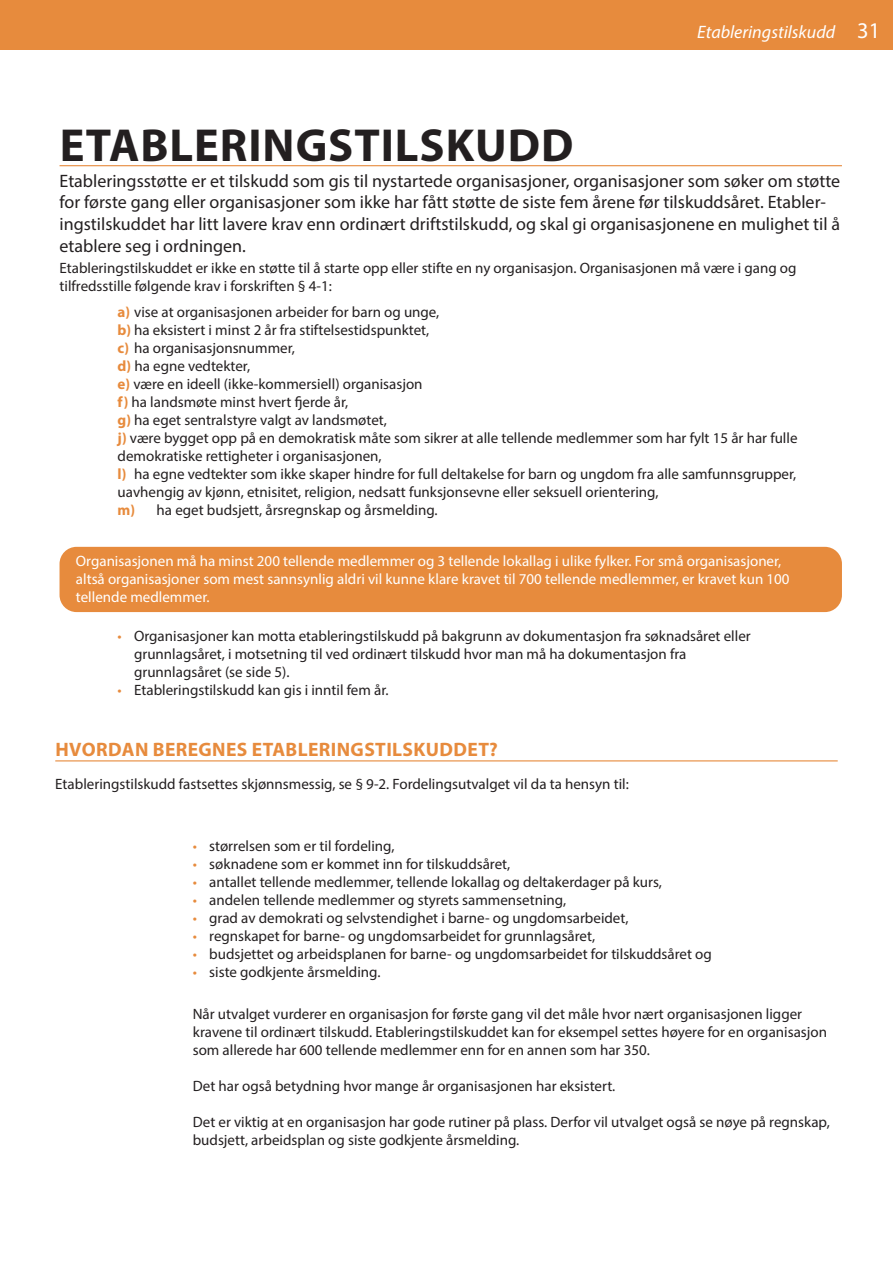
<style>
.page{position:relative;width:893px;height:1263px;background:#fff}
.page>*{position:absolute;margin:0;border:0;box-sizing:border-box;transform-origin:0 0}
.Tittel{font:700 46.5px "Myriad Pro";letter-spacing:.02em;color:#231f20}
.t1{font:22.5px "Myriad Pro";color:#fff}
.Tittel-2{font:700 19.5px "Myriad Pro";letter-spacing:.02em;color:#e78b3d}
.Ingress{font:18px/21.6px "Myriad Pro";color:#231f20}
.t2{font:italic 18px "Myriad Pro";color:#fff}
.Faktatekst{font:15px/18px "Myriad Pro";color:#231f20}
.Faktatekst-2{font:15px/18px "Myriad Pro";color:#fff}
.s1{font-weight:700;color:#e78b3d}
.s2{color:#e78b3d}
</style>
<div class="page">
<div style="left:60px;top:547px;width:782px;height:65px;background:#e78b3d;border-radius:17px"></div>
<div style="left:0;top:0;width:893px;height:49px;background:#e78b3d"></div>
<hr style="left:55px;top:760px;width:783px;height:1px;background:#e78b3d">
<hr style="left:60px;top:165px;width:782px;height:1px;background:#e78b3d">
<p class="t2" style="left:697px;top:21px;width:139px">Etableringstilskudd</p>
<p class="t1" style="left:857px;top:17px;width:25px">31</p>
<p class="Tittel" style="left:60px;top:115px;width:515px">ETABLERINGSTILSKUDD</p>
<p class="Ingress" style="left:60px;top:170px;width:782px">Etableringsstøtte er et tilskudd som gis til nystartede organisasjoner, organisasjoner som søker om støtte for første gang eller organisasjoner som ikke har fått støtte de siste fem årene før tilskuddsåret. Etabler&shy;ingstilskuddet har litt lavere krav enn ordinært driftstilskudd, og skal gi organisasjonene en mulighet til å etablere seg i ordningen.</p>
<p class="Faktatekst" style="left:60px;top:259px;width:738px">Etableringstilskuddet er ikke en støtte til å starte opp eller stifte en ny organisasjon. Organisasjonen må være i gang og tilfredsstille følgende krav i forskriften § 4-1:</p>
<p class="Faktatekst" style="left:118px;top:303px;width:323px"><span class="s1">a)</span> vise at organisasjonen arbeider for barn og unge,</p>
<p class="Faktatekst" style="left:118px;top:321px;width:313px"><span class="s1">b)</span> ha eksistert i minst 2 år fra stiftelsestidspunktet,</p>
<p class="Faktatekst" style="left:118px;top:339px;width:179px"><span class="s1">c)</span> ha organisasjonsnummer,</p>
<p class="Faktatekst" style="left:118px;top:357px;width:134px"><span class="s1">d)</span> ha egne vedtekter,</p>
<p class="Faktatekst" style="left:118px;top:375px;width:306px"><span class="s1">e)</span> være en ideell (ikke-kommersiell) organisasjon</p>
<p class="Faktatekst" style="left:118px;top:393px;width:232px"><span class="s1">f)</span> ha landsmøte minst hvert fjerde år,</p>
<p class="Faktatekst" style="left:118px;top:411px;width:271px"><span class="s1">g)</span> ha eget sentralstyre valgt av landsmøtet,</p>
<p class="Faktatekst" style="left:118px;top:429px;width:681px"><span class="s1">j)</span> være bygget opp på en demokratisk måte som sikrer at alle tellende medlemmer som har fylt 15 år har fulle demokratiske rettigheter i organisasjonen,</p>
<p class="Faktatekst" style="left:118px;top:465px;width:680px"><span class="s1">l)</span> ha egne vedtekter som ikke skaper hindre for full deltakelse for barn og ungdom fra alle samfunnsgrupper, uavhengig av kjønn, etnisitet, religion, nedsatt funksjonsevne eller seksuell orientering,</p>
<p class="Faktatekst" style="left:118px;top:501px;width:321px"><span class="s1">m)</span> ha eget budsjett, årsregnskap og årsmelding.</p>
<p class="Faktatekst-2" style="left:76px;top:551px;width:715px">Organisasjonen må ha minst 200 tellende medlemmer og 3 tellende lokallag i ulike fylker. For små organisasjoner, altså organisasjoner som mest sannsynlig aldri vil kunne klare kravet til 700 tellende medlemmer, er kravet kun 100 tellende medlemmer.</p>
<p class="Faktatekst" style="left:118px;top:627px;width:635px"><span class="s2">•</span> Organisasjoner kan motta etableringstilskudd på bakgrunn av dokumentasjon fra søknadsåret eller</p>
<p class="Faktatekst" style="left:134px;top:645px;width:554px">grunnlagsåret, i motsetning til ved ordinært tilskudd hvor man må ha dokumentasjon fra</p>
<p class="Faktatekst" style="left:134px;top:663px;width:157px">grunnlagsåret (se side 5).</p>
<p class="Faktatekst" style="left:118px;top:681px;width:272px"><span class="s2">•</span> Etableringstilskudd kan gis i inntil fem år.</p>
<p class="Tittel-2" style="left:55px;top:737px;width:444px">HVORDAN BEREGNES ETABLERINGSTILSKUDDET?</p>
<p class="Faktatekst" style="left:55px;top:774px;width:575px">Etableringstilskudd fastsettes skjønnsmessig, se § 9-2. Fordelingsutvalget vil da ta hensyn til:</p>
<p class="Faktatekst" style="left:193px;top:836px;width:203px"><span class="s2">•</span> størrelsen som er til fordeling,</p>
<p class="Faktatekst" style="left:193px;top:854px;width:319px"><span class="s2">•</span> søknadene som er kommet inn for tilskuddsåret,</p>
<p class="Faktatekst" style="left:193px;top:872px;width:471px"><span class="s2">•</span> antallet tellende medlemmer, tellende lokallag og deltakerdager på kurs,</p>
<p class="Faktatekst" style="left:193px;top:890px;width:375px"><span class="s2">•</span> andelen tellende medlemmer og styrets sammensetning,</p>
<p class="Faktatekst" style="left:193px;top:908px;width:437px"><span class="s2">•</span> grad av demokrati og selvstendighet i barne- og ungdomsarbeidet,</p>
<p class="Faktatekst" style="left:193px;top:926px;width:404px"><span class="s2">•</span> regnskapet for barne- og ungdomsarbeidet for grunnlagsåret,</p>
<p class="Faktatekst" style="left:193px;top:944px;width:520px"><span class="s2">•</span> budsjettet og arbeidsplanen for barne- og ungdomsarbeidet for tilskuddsåret og</p>
<p class="Faktatekst" style="left:193px;top:962px;width:189px"><span class="s2">•</span> siste godkjente årsmelding.</p>
<p class="Faktatekst" style="left:193px;top:1005px;width:636px">Når utvalget vurderer en organisasjon for første gang vil det måle hvor nært organisasjonen ligger kravene til ordinært tilskudd. Etableringstilskuddet kan for eksempel settes høyere for en organisasjon som allerede har 600 tellende medlemmer enn for en annen som har 350.</p>
<p class="Faktatekst" style="left:193px;top:1077px;width:424px">Det har også betydning hvor mange år organisasjonen har eksistert.</p>
<p class="Faktatekst" style="left:193px;top:1113px;width:639px">Det er viktig at en organisasjon har gode rutiner på plass. Derfor vil utvalget også se nøye på regnskap, budsjett, arbeidsplan og siste godkjente årsmelding.</p>
</div>
